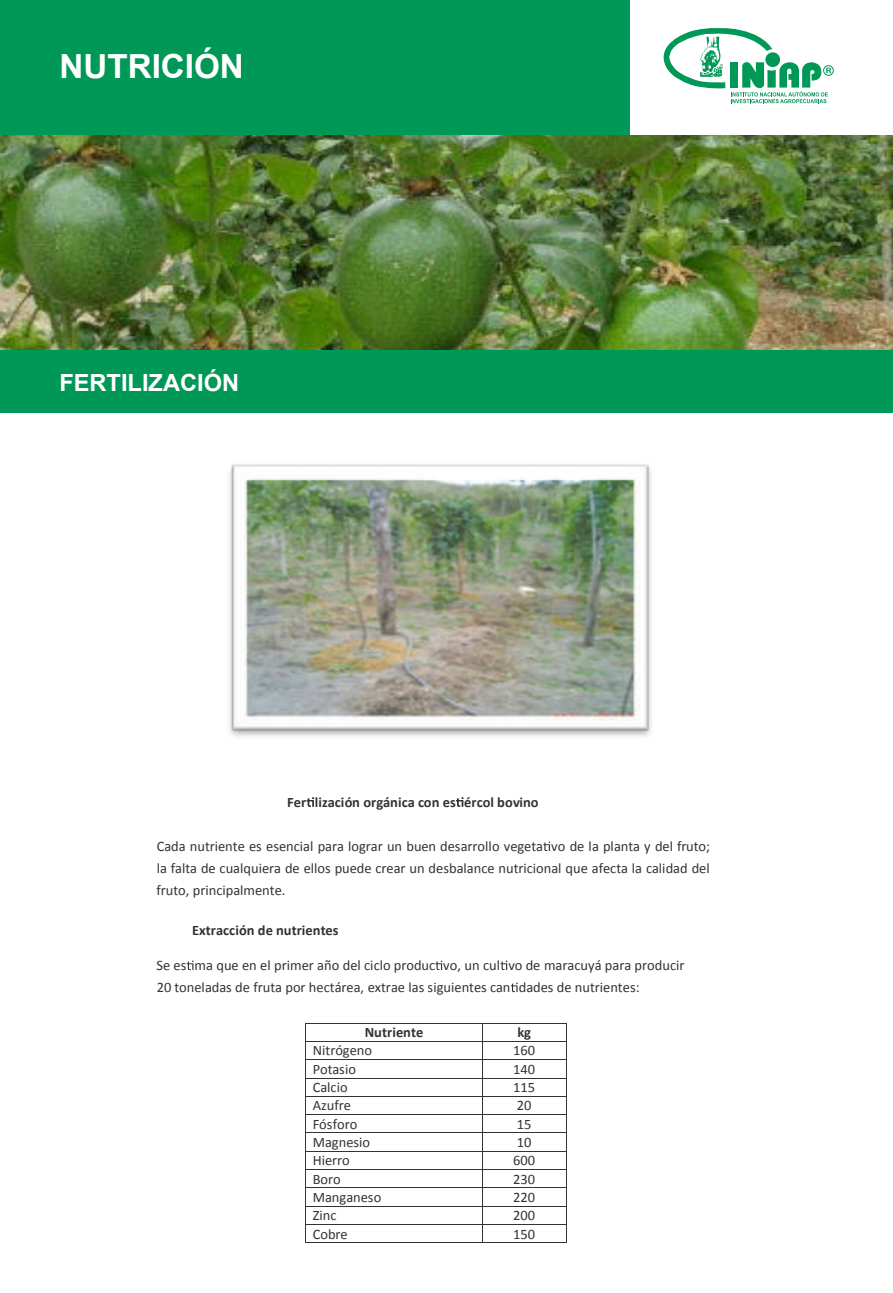
<style>
.page{position:relative;width:893px;height:1293px;background:#fff}
.page>*{position:absolute;margin:0;border:0;box-sizing:border-box;transform-origin:0 0}
.t1{font:700 33.15px "Arial";color:#fff}
.t2{font:700 23.7px "Arial";color:#fff}
.t3{font:14.4px/22px "Calibri";color:#313433;text-align:justify}
.t4{font:700 14.4px "Calibri";letter-spacing:.005em;color:#313433}
</style>
<div class="page">
<svg style="left:663px;top:28px;width:171px;height:75px"></svg>
<div style="left:0;top:1px;width:630px;height:134px;background:#009856"></div>
<div style="left:0;top:350px;width:892px;height:63px;background:#009856"></div>
<img style="left:229px;top:464px;width:424px;height:273px">
<svg style="left:307px;top:797px;width:7px;height:10px"></svg>
<svg style="left:456px;top:797px;width:8px;height:10px"></svg>
<svg style="left:543px;top:841px;width:7px;height:10px"></svg>
<svg style="left:187px;top:960px;width:7px;height:10px"></svg>
<svg style="left:435px;top:960px;width:7px;height:10px"></svg>
<svg style="left:500px;top:960px;width:7px;height:10px"></svg>
<svg style="left:511px;top:982px;width:7px;height:10px"></svg>
<hr style="left:306px;top:1022px;width:176px;height:1px;background:#313433">
<hr style="left:483px;top:1022px;width:83px;height:1px;background:#313433">
<hr style="left:306px;top:1041px;width:176px;height:1px;background:#313433">
<hr style="left:483px;top:1041px;width:83px;height:1px;background:#313433">
<hr style="left:306px;top:1059px;width:176px;height:1px;background:#313433">
<hr style="left:483px;top:1059px;width:83px;height:1px;background:#313433">
<hr style="left:306px;top:1077px;width:176px;height:1px;background:#313433">
<hr style="left:483px;top:1077px;width:83px;height:1px;background:#313433">
<hr style="left:306px;top:1096px;width:176px;height:1px;background:#313433">
<hr style="left:483px;top:1096px;width:83px;height:1px;background:#313433">
<hr style="left:306px;top:1114px;width:176px;height:1px;background:#313433">
<hr style="left:483px;top:1114px;width:83px;height:1px;background:#313433">
<hr style="left:306px;top:1132px;width:176px;height:1px;background:#313433">
<hr style="left:483px;top:1132px;width:83px;height:1px;background:#313433">
<hr style="left:306px;top:1150px;width:176px;height:1px;background:#313433">
<hr style="left:483px;top:1150px;width:83px;height:1px;background:#313433">
<hr style="left:306px;top:1169px;width:176px;height:1px;background:#313433">
<hr style="left:483px;top:1169px;width:83px;height:1px;background:#313433">
<hr style="left:306px;top:1187px;width:176px;height:1px;background:#313433">
<hr style="left:483px;top:1187px;width:83px;height:1px;background:#313433">
<hr style="left:306px;top:1205px;width:176px;height:1px;background:#313433">
<hr style="left:483px;top:1205px;width:83px;height:1px;background:#313433">
<hr style="left:306px;top:1224px;width:176px;height:1px;background:#313433">
<hr style="left:483px;top:1224px;width:83px;height:1px;background:#313433">
<svg style="left:305px;top:1023px;width:1px;height:220px"></svg>
<hr style="left:306px;top:1242px;width:176px;height:1px;background:#313433">
<svg style="left:482px;top:1023px;width:1px;height:220px"></svg>
<hr style="left:483px;top:1242px;width:83px;height:1px;background:#313433">
<svg style="left:566px;top:1023px;width:1px;height:220px"></svg>
<img style="left:0;top:135px;width:892px;height:214px">
<h1 class="t1" style="left:59px;top:47px;width:186px">NUTRICIÓN</h1>
<h2 class="t2" style="left:59px;top:368px;width:181px">FERTILIZACIÓN</h2>
<p class="t4" style="left:287px;top:797px;width:253px">Fer lización orgánica con es ércol bovino</p>
<p class="t3" style="left:157px;top:836px;width:555px">Cada nutriente es esencial para lograr un buen desarrollo vegeta vo de la planta y del fruto; la falta de cualquiera de ellos puede crear un desbalance nutricional que afecta la calidad del fruto, principalmente.</p>
<p class="t4" style="left:192px;top:925px;width:148px">Extracción de nutrientes</p>
<p class="t3" style="left:157px;top:955px;width:529px">Se es ma que en el primer año del ciclo produc vo, un cul vo de maracuyá para producir<br>20 toneladas de fruta por hectárea, extrae las siguientes can dades de nutrientes:</p>
<p class="t4" style="left:365px;top:1027px;width:60px">Nutriente</p>
<p class="t4" style="left:517px;top:1027px;width:15px">kg</p>
<p class="t3" style="left:313px;top:1040px;width:61px">Nitrógeno</p>
<p class="t3" style="left:513px;top:1040px;width:24px">160</p>
<p class="t3" style="left:313px;top:1059px;width:45px">Potasio</p>
<p class="t3" style="left:513px;top:1059px;width:24px">140</p>
<p class="t3" style="left:313px;top:1077px;width:36px">Calcio</p>
<p class="t3" style="left:513px;top:1077px;width:24px">115</p>
<p class="t3" style="left:313px;top:1095px;width:40px">Azufre</p>
<p class="t3" style="left:517px;top:1095px;width:16px">20</p>
<p class="t3" style="left:313px;top:1114px;width:46px">Fósforo</p>
<p class="t3" style="left:517px;top:1114px;width:16px">15</p>
<p class="t3" style="left:313px;top:1132px;width:59px">Magnesio</p>
<p class="t3" style="left:517px;top:1132px;width:16px">10</p>
<p class="t3" style="left:313px;top:1150px;width:39px">Hierro</p>
<p class="t3" style="left:513px;top:1150px;width:24px">600</p>
<p class="t3" style="left:313px;top:1169px;width:30px">Boro</p>
<p class="t3" style="left:513px;top:1169px;width:24px">230</p>
<p class="t3" style="left:313px;top:1187px;width:70px">Manganeso</p>
<p class="t3" style="left:513px;top:1187px;width:24px">220</p>
<p class="t3" style="left:313px;top:1205px;width:25px">Zinc</p>
<p class="t3" style="left:513px;top:1205px;width:24px">200</p>
<p class="t3" style="left:313px;top:1223px;width:37px">Cobre</p>
<p class="t3" style="left:513px;top:1223px;width:24px">150</p>
</div>
